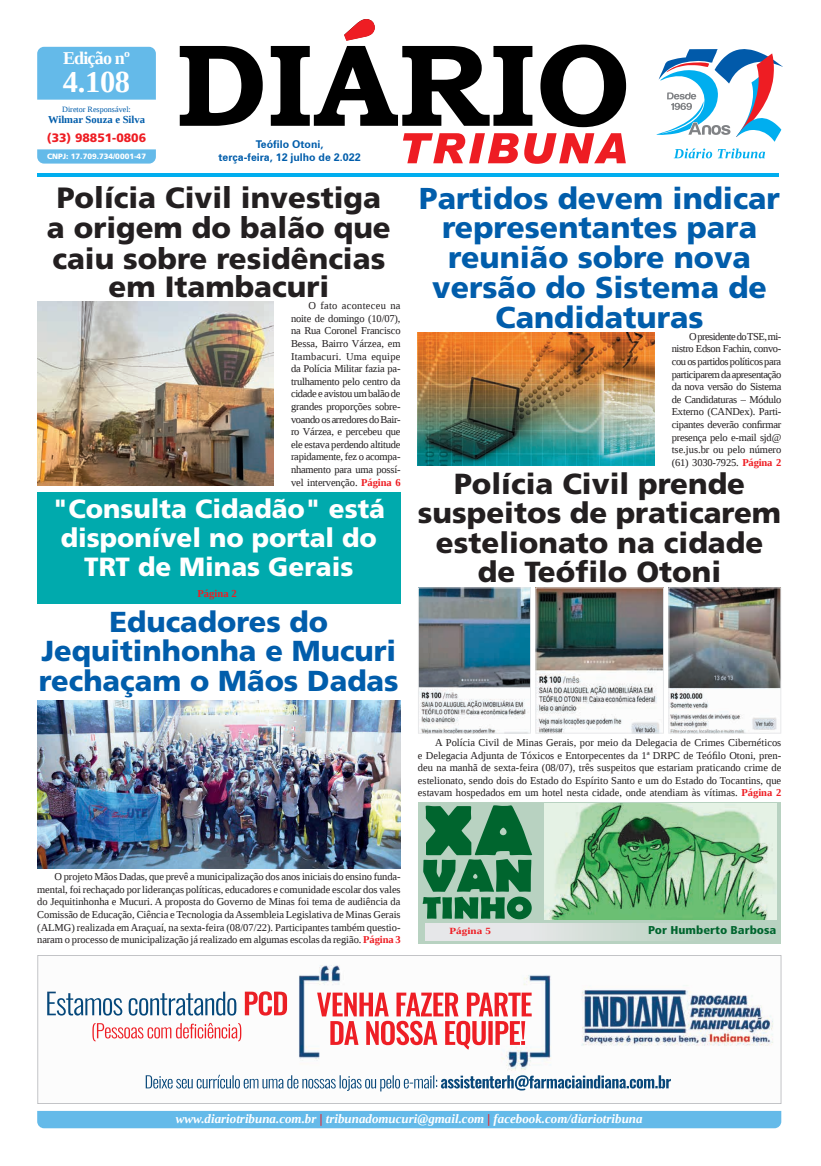
<style>
.page{position:relative;width:821px;height:1166px;background:#fff}
.page>*{position:absolute;margin:0;border:0;box-sizing:border-box;transform-origin:0 0}
.t1{font:700 30.45px "Liberation Serif";color:#fff}
.t2{font:900 30.19px/29.8px "Frutiger LT Std";color:#015dab;text-align:center}
.t3{font:900 29.31px/30.6px "Frutiger LT Std";color:#231f20;text-align:center}
.t4{font:900 29.05px/29.5px "Frutiger LT Std";color:#231f20;text-align:center}
.t5{font:900 28.88px/29.8px "Frutiger LT Std";color:#015dab;text-align:center}
.t6{font:900 26.34px/29.2px "Frutiger LT Std";color:#fff;text-align:center}
.t7{font:700 18.03px "Liberation Serif";letter-spacing:-.045em;color:#fff}
.t8{font:italic 700 12.95px "Liberation Serif";color:#fff}
.t9{font:900 12.16px "Frutiger LT Std";color:#ee1d23}
.t10{font:900 condensed 11.38px "Frutiger LT Std";color:#00652e;scale:1.11 1}
.t11{font:700 10.67px/12.6px "Zurich BT";color:#015dab;text-align:center}
.t12{font:700 10.59px "Liberation Serif";color:#015dab}
.t13{font:700 10.59px "Liberation Serif";letter-spacing:.005em;color:#ee1d23}
.t14{font:10.5px/12.6px "Liberation Serif";letter-spacing:-.01em;color:#231f20;text-align:justify}
.t15{font:700 9.45px "Liberation Serif";letter-spacing:.01em;color:#ee1d23;scale:1.17 1}
.t16{font:8.14px "Liberation Serif";color:#015dab}
.t17{font:900 7.7px "Frutiger LT Std";color:#fff}
.s1{font-weight:700;color:#ee1d23}
.s2{color:#ee1d23}
</style>
<div class="page">
<hr style="left:37px;top:174px;width:742px;height:3px;background:#00aeef">
<svg style="left:180px;top:44px;width:446px;height:83px"></svg>
<svg style="left:344px;top:19px;width:31px;height:22px"></svg>
<div style="left:37px;top:47px;width:119px;height:53px;background:#64bae9"></div>
<svg style="left:37px;top:149px;width:119px;height:15px;background:#6ebeea"></svg>
<div style="left:37px;top:1111px;width:744px;height:17px;background:#64bae9"></div>
<svg style="left:403px;top:133px;width:223px;height:31px"></svg>
<div style="left:418px;top:802px;width:363px;height:141px;background:#b8d2c1"></div>
<div style="left:425px;top:923px;width:356px;height:17px;background:linear-gradient(to right,#f0ecf1,#b1cfba)"></div>
<svg style="left:423px;top:805px;width:109px;height:114px"></svg>
<img style="left:545px;top:803px;width:231px;height:116px">
<svg style="left:656px;top:49px;width:127px;height:93px"></svg>
<svg style="left:674px;top:148px;width:91px;height:10px"></svg>
<svg style="left:37px;top:955px;width:744px;height:149px"></svg>
<div style="left:37px;top:493px;width:364px;height:111px;background:#00aaad"></div>
<img style="left:37px;top:302px;width:237px;height:183px">
<img style="left:37px;top:701px;width:364px;height:167px">
<img style="left:418px;top:587px;width:363px;height:146px">
<img style="left:418px;top:332px;width:236px;height:134px">
<h3 class="t7" style="left:63px;top:45px;width:68px">Edição nº</h3>
<h1 class="t1" style="left:63px;top:61px;width:69px">4.108</h1>
<p class="t16" style="left:62px;top:104px;width:70px">Diretor Responsável:</p>
<p class="t12" style="left:48px;top:112px;width:99px">Wilmar Souza e Silva</p>
<p class="t9" style="left:47px;top:130px;width:101px">(33) 98851-0806</p>
<p class="t17" style="left:47px;top:151px;width:100px">CNPJ: 17.709.734/0001-47</p>
<p class="t11" style="left:218px;top:138px;width:144px">Teófilo Otoni,<br>terça-feira, 12 julho de 2.022</p>
<h3 class="t3" style="left:47px;top:182px;width:345px">Polícia Civil investiga a origem do balão que caiu sobre residências</h3>
<h3 class="t3" style="left:109px;top:272px;width:222px">em Itambacuri</h3>
<p class="t14" style="left:291px;top:299px;width:111px;text-indent:17px">O fato aconteceu na noite de domingo (10/07), na Rua Coronel Francisco Bessa, Bairro Várzea, em Itambacuri. Uma equipe da Polícia Militar fazia pa&shy;trulhamento pelo centro da cidade e avistou um balão de grandes proporções sobre&shy;voando os arredores do Bair&shy;ro Várzea, e percebeu que ele estava perdendo altitude rapidamente, fez o acompa&shy;nhamento para uma possí&shy;vel intervenção. <span class="s1">Página 6</span></p>
<h3 class="t6" style="left:53px;top:494px;width:334px">"Consulta Cidadão" está disponível no portal do<br>TRT de Minas Gerais</h3>
<p class="t13" style="left:197px;top:586px;width:41px">Página 2</p>
<h3 class="t5" style="left:39px;top:607px;width:361px">Educadores do<br>Jequitinhonha e Mucuri rechaçam o Mãos Dadas</h3>
<h2 class="t2" style="left:419px;top:183px;width:362px">Partidos devem indicar representantes para reunião sobre nova versão do Sistema de<br>Candidaturas</h2>
<p class="t14" style="left:672px;top:330px;width:111px;text-indent:17px">O presidente do TSE, mi&shy;nistro Edson Fachin, convo&shy;cou os partidos políticos para participarem da apresentação da nova versão do Sistema de Candidaturas – Módulo Externo (CANDex). Parti&shy;cipantes deverão confirmar presença pelo e-mail sjd@ tse.jus.br ou pelo número (61) 3030-7925. <span class="s1">Página 2</span></p>
<h3 class="t4" style="left:418px;top:469px;width:365px">Polícia Civil prende suspeitos de praticarem estelionato na cidade de Teófilo Otoni</h3>
<p class="t14" style="left:418px;top:736px;width:365px;text-indent:17px">A Polícia Civil de Minas Gerais, por meio da Delegacia de Crimes Cibernéticos e Delegacia Adjunta de Tóxicos e Entorpecentes da 1ª DRPC de Teófilo Otoni, pren&shy;deu na manhã de sexta-feira (08/07), três suspeitos que estariam praticando crime de estelionato, sendo dois do Estado do Espírito Santo e um do Estado do Tocantins, que estavam hospedados em um hotel nesta cidade, onde atendiam às vítimas. <span class="s1">Página 2</span></p>
<p class="t14" style="left:37px;top:870px;width:365px;text-indent:17px">O projeto Mãos Dadas, que prevê a municipalização dos anos iniciais do ensino funda&shy;mental, foi rechaçado por lideranças políticas, educadores e comunidade escolar dos vales do Jequitinhonha e Mucuri. A proposta do Governo de Minas foi tema de audiência da Comissão de Educação, Ciência e Tecnologia da Assembleia Legislativa de Minas Gerais (ALMG) realizada em Araçuaí, na sexta-feira (08/07/22). Participantes também questio&shy;naram o processo de municipalização já realizado em algumas escolas da região. <span class="s1">Página 3</span></p>
<p class="t15" style="left:449px;top:925px;width:37px">Página 5</p>
<p class="t10" style="left:648px;top:923px;width:117px">Por Humberto Barbosa</p>
<p class="t8" style="left:176px;top:1110px;width:468px">www.diariotribuna.com.br <span class="s2">|</span> tribunadomucuri@gmail.com <span class="s2">|</span> facebook.com/diariotribuna</p>
</div>
